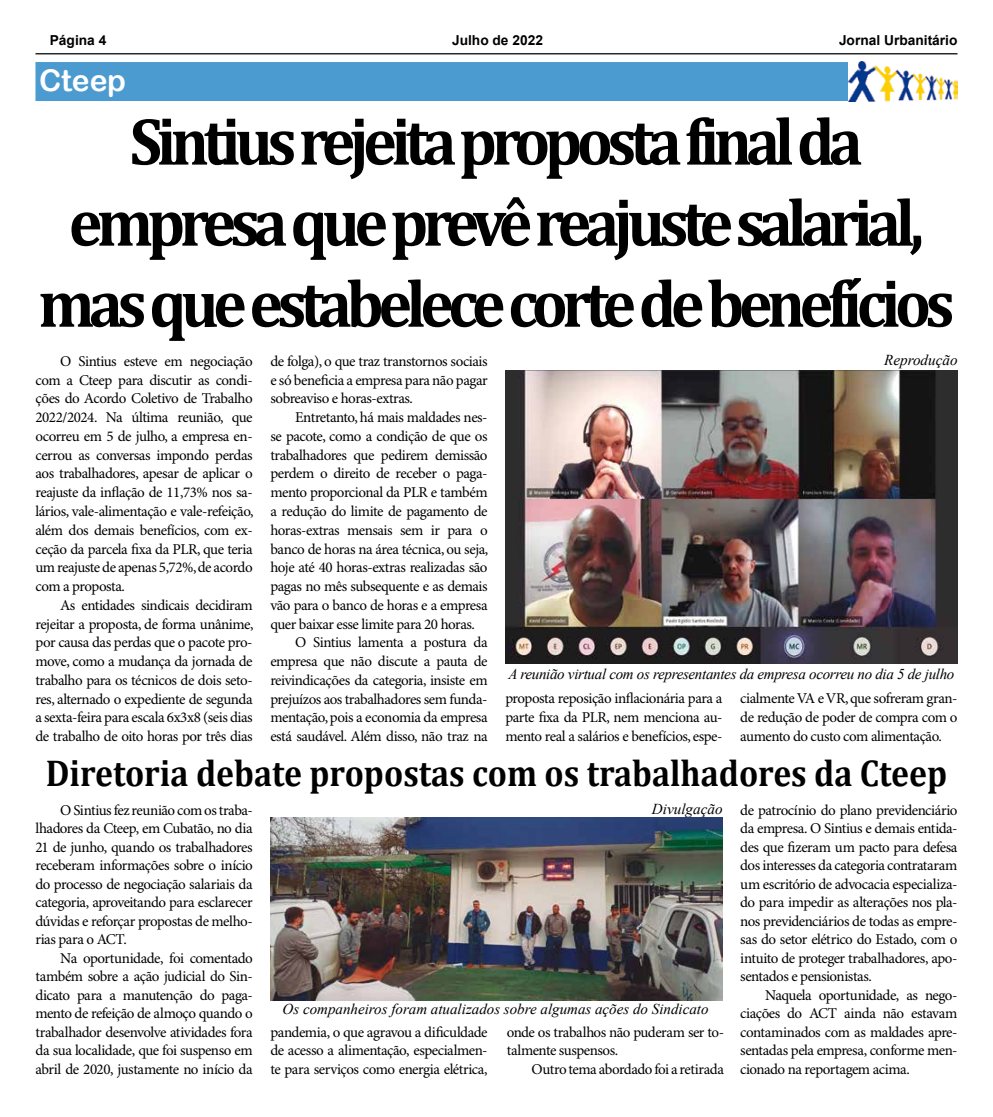
<style>
.page{position:relative;width:993px;height:1117px;background:#fff}
.page>*{position:absolute;margin:0;border:0;box-sizing:border-box;transform-origin:0 0}
.t1{font:700 67.5px/81px "Cambria";letter-spacing:-.09em;color:#000;text-align:center;scale:.94 1}
.t2{font:700 37.5px "Cambria";color:#000;scale:.9 1}
.t3{font:30px "Arial Rounded MT Bold";color:#fff}
.t4{font:italic 15.12px "Times New Roman";color:#000}
.t5{font:15px/18.5px "Minion Pro";letter-spacing:-.03em;color:#000;text-align:justify}
.t6{font:italic 15px "Times New Roman";letter-spacing:-.02em;color:#000}
.t7{font:italic 15px "Times New Roman";color:#000}
.t8{font:700 13.75px "Arial";color:#000}
</style>
<div class="page">
<hr style="left:35px;top:53px;width:922px;height:1px;background:#000">
<div style="left:35px;top:62px;width:922px;height:39px;background:#4c9bd0"></div>
<img style="left:848px;top:61px;width:109px;height:40px">
<img style="left:505px;top:370px;width:452px;height:293px">
<img style="left:270px;top:817px;width:452px;height:183px">
<p class="t8" style="left:50px;top:31px;width:58px">Página 4</p>
<p class="t8" style="left:452px;top:31px;width:92px">Julho de 2022</p>
<p class="t8" style="left:838px;top:31px;width:120px">Jornal Urbanitário</p>
<h3 class="t3" style="left:39px;top:63px;width:88px">Cteep</h3>
<h1 class="t1" style="left:38px;top:99px;width:975px">Sintius rejeita proposta final da empresa que prevê reajuste salarial, mas que estabelece corte de benefícios</h1>
<p class="t5" style="left:35px;top:352px;width:219px;text-indent:25px">O Sintius esteve em negociação com a Cteep para discutir as condi&shy;ções do Acordo Coletivo de Trabalho 2022/2024. Na última reunião, que ocorreu em 5 de julho, a empresa en&shy;cerrou as conversas impondo perdas aos trabalhadores, apesar de aplicar o reajuste da inflação de 11,73% nos sa&shy;lários, vale-alimentação e vale-refeição, além dos demais benefícios, com ex&shy;ceção da parcela fixa da PLR, que teria um reajuste de apenas 5,72%, de acordo com a proposta.</p>
<p class="t5" style="left:35px;top:596px;width:219px;text-indent:25px">As entidades sindicais decidiram rejeitar a proposta, de forma unânime, por causa das perdas que o pacote pro&shy;move, como a mudança da jornada de trabalho para os técnicos de dois seto&shy;res, alternado o expediente de segunda a sexta-feira para escala 6x3x8 (seis dias de trabalho de oito horas por três dias</p>
<p class="t5" style="left:270px;top:352px;width:219px">de folga), o que traz transtornos sociais e só beneficia a empresa para não pagar sobreaviso e horas-extras.</p>
<p class="t5" style="left:295px;top:408px;width:194px">Entretanto, há mais maldades nes-</p>
<p class="t5" style="left:270px;top:427px;width:219px">se pacote, como a condição de que os</p>
<p class="t5" style="left:270px;top:446px;width:219px">trabalhadores que pedirem demissão</p>
<p class="t5" style="left:270px;top:465px;width:219px">perdem o direito de receber o paga-</p>
<p class="t5" style="left:270px;top:483px;width:219px">mento proporcional da PLR e também</p>
<p class="t5" style="left:270px;top:502px;width:219px">a redução do limite de pagamento de</p>
<p class="t5" style="left:270px;top:521px;width:219px">horas-extras mensais sem ir para o</p>
<p class="t5" style="left:270px;top:540px;width:219px">banco de horas na área técnica, ou seja,</p>
<p class="t5" style="left:270px;top:558px;width:219px">hoje até 40 horas-extras realizadas são</p>
<p class="t5" style="left:270px;top:577px;width:219px">pagas no mês subsequente e as demais</p>
<p class="t5" style="left:270px;top:596px;width:219px">vão para o banco de horas e a empresa</p>
<p class="t5" style="left:270px;top:615px;width:206px">quer baixar esse limite para 20 horas.</p>
<p class="t5" style="left:295px;top:633px;width:194px">O Sintius lamenta a postura da</p>
<p class="t5" style="left:270px;top:652px;width:219px">empresa que não discute a pauta de</p>
<p class="t5" style="left:270px;top:671px;width:219px">reivindicações da categoria, insiste em</p>
<p class="t5" style="left:270px;top:690px;width:219px">prejuízos aos trabalhadores sem funda-</p>
<p class="t5" style="left:270px;top:708px;width:219px">mentação, pois a economia da empresa</p>
<p class="t5" style="left:270px;top:727px;width:219px">está saudável. Além disso, não traz na</p>
<p class="t4" style="left:883px;top:350px;width:75px">Reprodução</p>
<p class="t6" style="left:508px;top:663px;width:447px">A reunião virtual com os representantes da empresa ocorreu no dia 5 de julho</p>
<p class="t5" style="left:505px;top:689px;width:219px">proposta reposição inflacionária para a parte fixa da PLR, nem menciona au&shy;mento real a salários e benefícios, espe-</p>
<p class="t5" style="left:740px;top:689px;width:219px">cialmente VA e VR, que sofreram gran&shy;de redução de poder de compra com o aumento do custo com alimentação.</p>
<h2 class="t2" style="left:46px;top:746px;width:1002px">Diretoria debate propostas com os trabalhadores da Cteep</h2>
<p class="t4" style="left:651px;top:798px;width:72px">Divulgação</p>
<p class="t5" style="left:740px;top:801px;width:219px">de patrocínio do plano previdenciário da empresa. O Sintius e demais entida&shy;des que fizeram um pacto para defesa dos interesses da categoria contrataram um escritório de advocacia especializa&shy;do para impedir as alterações nos pla&shy;nos previdenciários de todas as empre&shy;sas do setor elétrico do Estado, com o intuito de proteger trabalhadores, apo&shy;sentados e pensionistas.</p>
<p class="t5" style="left:740px;top:985px;width:219px;text-indent:25px">Naquela oportunidade, as nego&shy;ciações do ACT ainda não estavam contaminados com as maldades apre&shy;sentadas pela empresa, conforme men&shy;cionado na reportagem acima.</p>
<p class="t5" style="left:35px;top:801px;width:219px;text-indent:25px">O Sintius fez reunião com os traba&shy;lhadores da Cteep, em Cubatão, no dia 21 de junho, quando os trabalhadores receberam informações sobre o início do processo de negociação salariais da categoria, aproveitando para esclarecer dúvidas e reforçar propostas de melho&shy;rias para o ACT.</p>
<p class="t5" style="left:35px;top:949px;width:219px;text-indent:25px">Na oportunidade, foi comentado também sobre a ação judicial do Sin&shy;dicato para a manutenção do paga&shy;mento de refeição de almoço quando o trabalhador desenvolve atividades fora da sua localidade, que foi suspenso em abril de 2020, justamente no início da</p>
<p class="t7" style="left:282px;top:998px;width:427px">Os companheiros foram atualizados sobre algumas ações do Sindicato</p>
<p class="t5" style="left:270px;top:1022px;width:219px">pandemia, o que agravou a dificuldade de acesso a alimentação, especialmen&shy;te para serviços como energia elétrica,</p>
<p class="t5" style="left:506px;top:1022px;width:219px">onde os trabalhos não puderam ser to&shy;talmente suspensos.</p>
<p class="t5" style="left:531px;top:1059px;width:194px">Outro tema abordado foi a retirada</p>
</div>
